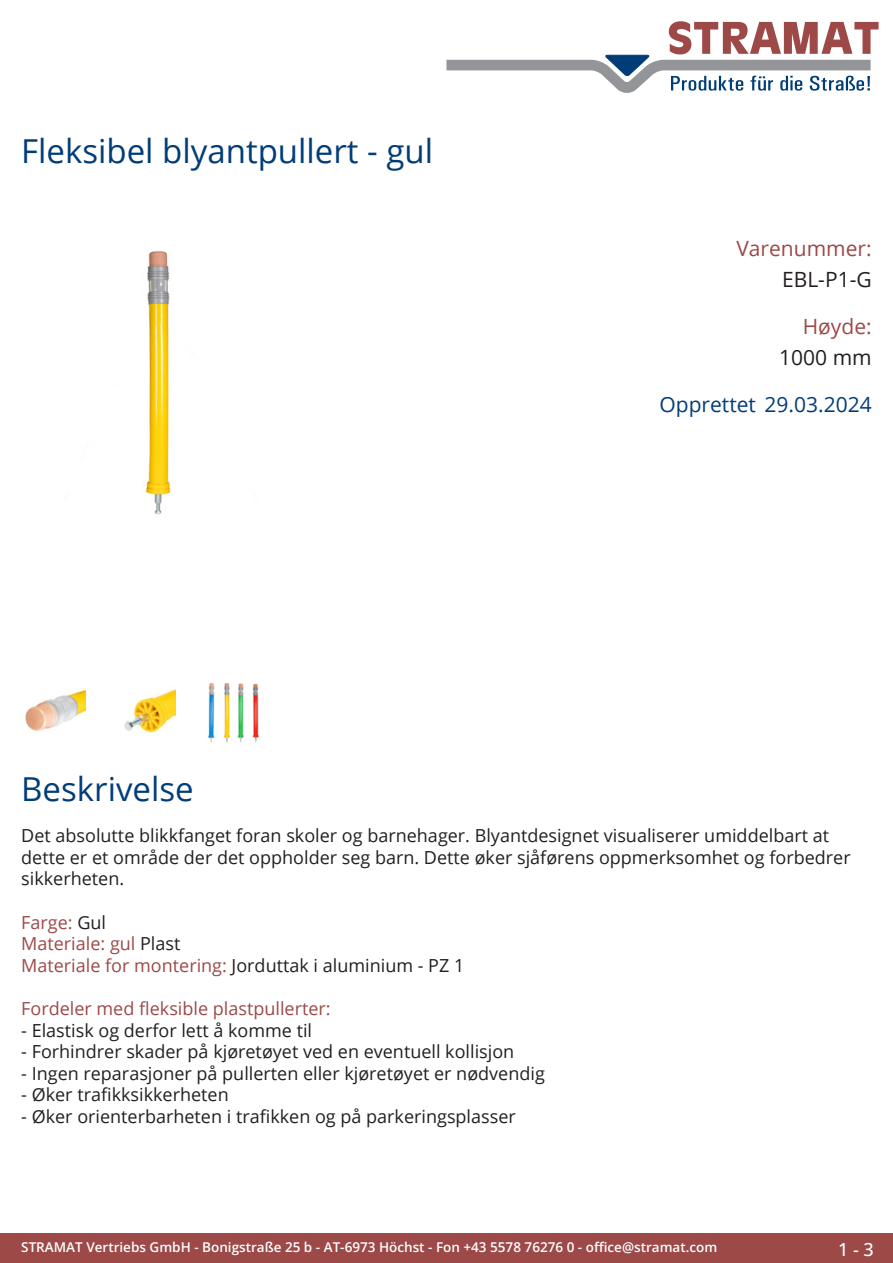
<style>
.page{position:relative;width:893px;height:1263px;background:#fff}
.page>*{position:absolute;margin:0;border:0;box-sizing:border-box;transform-origin:0 0}
.Produkttitel{font:33px "Open Sans";color:#003d78}
.Erstellungsdatum{font:21px "Open Sans";color:#003d78}
.TechDaten_Überschrif{font:21px "Open Sans";color:#9c4948}
.TechDaten_Inhalt{font:21px "Open Sans";color:#231f20}
.Beschreibung_Text{font:18px/21.6px "Open Sans";color:#231f20}
.Beschreibung_Text-2{font:18px/21.6px "Open Sans";color:#9c4948}
.t1{font:500 18px "Open Sans";color:#fff}
.t2{font:600 13.5px "Open Sans";color:#fff}
.s1{color:#231f20}
</style>
<div class="page">
<div style="left:0;top:1233px;width:893px;height:30px;background:#9c4948"></div>
<svg style="left:446px;top:21px;width:433px;height:72px"></svg>
<img style="left:145px;top:251px;width:27px;height:264px">
<img style="left:25px;top:690px;width:60px;height:41px">
<img style="left:124px;top:689px;width:51px;height:44px">
<img style="left:208px;top:683px;width:51px;height:60px">
<p class="Produkttitel" style="left:21px;top:128px;width:413px">Fleksibel blyantpullert - gul</p>
<p class="TechDaten_Überschrif" style="left:736px;top:234px;width:137px">Varenummer:</p>
<p class="TechDaten_Inhalt" style="left:782px;top:265px;width:91px">EBL-P1-G</p>
<p class="TechDaten_Überschrif" style="left:803px;top:312px;width:71px">Høyde:</p>
<p class="TechDaten_Inhalt" style="left:779px;top:343px;width:94px">1000 mm</p>
<p class="Erstellungsdatum" style="left:659px;top:390px;width:214px">Opprettet 29.03.2024</p>
<p class="Produkttitel" style="left:21px;top:766px;width:174px">Beskrivelse</p>
<p class="Beschreibung_Text" style="left:21px;top:824px;width:831px">Det absolutte blikkfanget foran skoler og barnehager. Blyantdesignet visualiserer umiddelbart at dette er et område der det oppholder seg barn. Dette øker sjåførens oppmerksomhet og forbedrer sikkerheten.</p>
<p class="Beschreibung_Text-2" style="left:21px;top:911px;width:445px">Farge: <span class="s1">Gul<br></span>Materiale: gul <span class="s1">Plast<br></span>Materiale for montering: <span class="s1">Jorduttak i aluminium - PZ 1</span></p>
<p class="Beschreibung_Text-2" style="left:21px;top:997px;width:311px">Fordeler med fleksible plastpullerter:</p>
<p class="Beschreibung_Text" style="left:21px;top:1019px;width:292px">- Elastisk og derfor lett å komme til</p>
<p class="Beschreibung_Text" style="left:21px;top:1040px;width:495px">- Forhindrer skader på kjøretøyet ved en eventuell kollisjon</p>
<p class="Beschreibung_Text" style="left:21px;top:1062px;width:525px">- Ingen reparasjoner på pullerten eller kjøretøyet er nødvendig</p>
<p class="Beschreibung_Text" style="left:21px;top:1083px;width:209px">- Øker trafikksikkerheten</p>
<p class="Beschreibung_Text" style="left:21px;top:1105px;width:496px">- Øker orienterbarheten i trafikken og på parkeringsplasser</p>
<p class="t2" style="left:21px;top:1238px;width:698px">STRAMAT Vertriebs GmbH - Bonigstraße 25 b - AT-6973 Höchst - Fon +43 5578 76276 0 - office@stramat.com</p>
<p class="t1" style="left:838px;top:1237px;width:37px">1 - 3</p>
</div>
